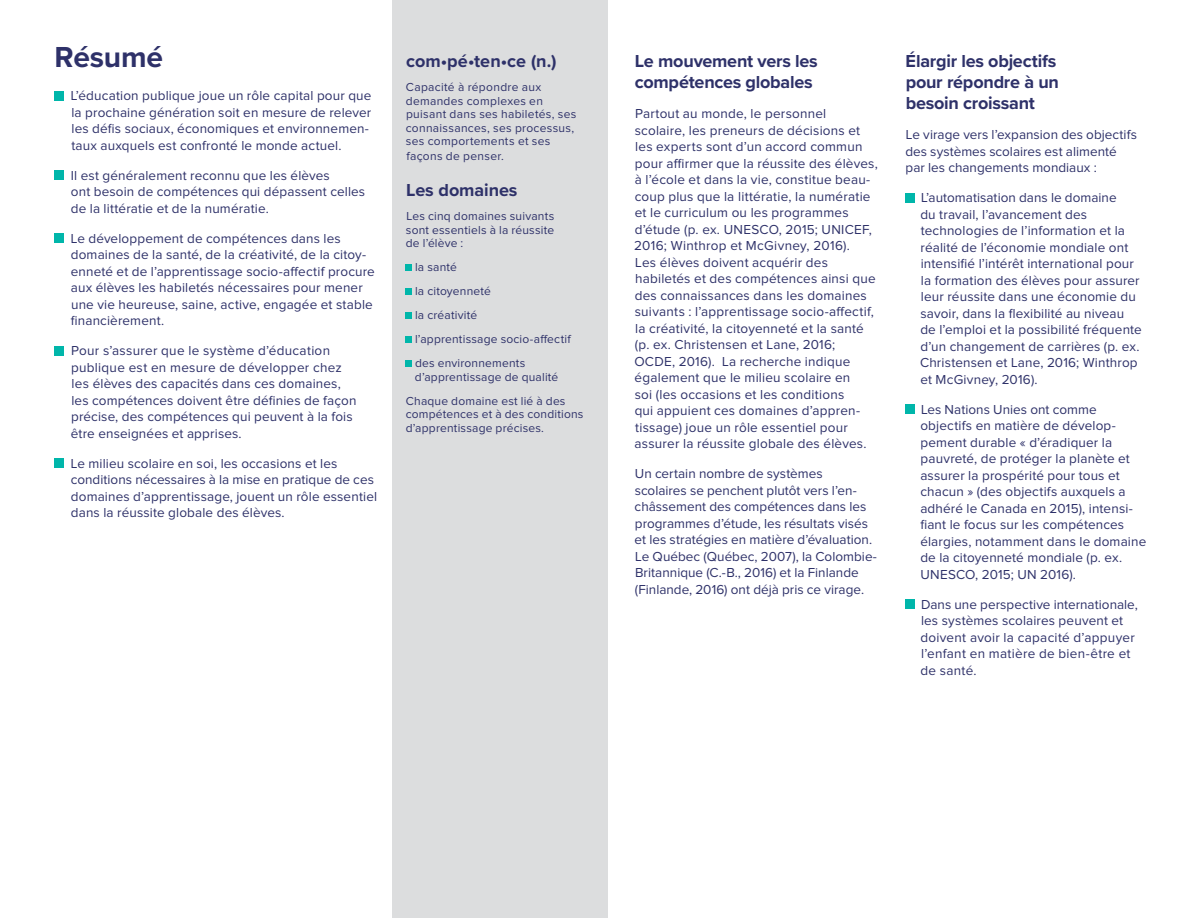
<style>
.page{position:relative;width:1188px;height:918px;background:#fff}
.page>*{position:absolute;margin:0;border:0;box-sizing:border-box;transform-origin:0 0}
.t1{font:700 30px "Proxima Nova";letter-spacing:-.005em;color:#2e3169}
.t2{font:700 18px/21px "Proxima Nova";letter-spacing:-.015em;color:#2e3169}
.t3{font:700 18px "Proxima Nova";letter-spacing:.005em;color:#2e3169}
.t4{font:13.5px/16.5px "Proxima Nova";letter-spacing:.01em;color:#2e3169}
.t5{font:12px/13.5px "Proxima Nova";letter-spacing:.015em;color:#2e3169}
</style>
<div class="page">
<div style="left:392px;top:0;width:216px;height:918px;background:#dcddde"></div>
<svg style="left:406px;top:265px;width:6px;height:6px"></svg>
<svg style="left:406px;top:289px;width:6px;height:6px"></svg>
<svg style="left:406px;top:313px;width:6px;height:6px"></svg>
<svg style="left:406px;top:337px;width:6px;height:6px"></svg>
<svg style="left:406px;top:361px;width:6px;height:6px"></svg>
<div style="left:54px;top:91px;width:10px;height:9px;background:#00b6aa"></div>
<div style="left:54px;top:170px;width:10px;height:10px;background:#00b6aa"></div>
<div style="left:54px;top:233px;width:10px;height:10px;background:#00b6aa"></div>
<div style="left:54px;top:346px;width:10px;height:9px;background:#00b6aa"></div>
<div style="left:54px;top:458px;width:10px;height:10px;background:#00b6aa"></div>
<div style="left:905px;top:193px;width:10px;height:9px;background:#00b6aa"></div>
<div style="left:905px;top:404px;width:10px;height:10px;background:#00b6aa"></div>
<div style="left:905px;top:599px;width:10px;height:10px;background:#00b6aa"></div>
<h1 class="t1" style="left:54px;top:35px;width:110px">Résumé</h1>
<p class="t4" style="left:71px;top:88px;width:302px">L’éducation publique joue un rôle capital pour que la prochaine génération soit en mesure de relever les défis sociaux, économiques et environnemen&shy;taux auxquels est confronté le monde actuel.</p>
<p class="t4" style="left:71px;top:168px;width:296px">Il est généralement reconnu que les élèves<br>ont besoin de compétences qui dépassent celles de la littératie et de la numératie.</p>
<p class="t4" style="left:71px;top:231px;width:306px">Le développement de compétences dans les domaines de la santé, de la créativité, de la citoy&shy;enneté et de l’apprentissage socio-affectif procure aux élèves les habiletés nécessaires pour mener une vie heureuse, saine, active, engagée et stable financièrement.</p>
<p class="t4" style="left:71px;top:343px;width:287px">Pour s’assurer que le système d’éducation publique est en mesure de développer chez les élèves des capacités dans ces domaines, les compétences doivent être définies de façon précise, des compétences qui peuvent à la fois être enseignées et apprises.</p>
<p class="t4" style="left:71px;top:456px;width:308px">Le milieu scolaire en soi, les occasions et les conditions nécessaires à la mise en pratique de ces domaines d’apprentissage, jouent un rôle essentiel dans la réussite globale des élèves.</p>
<h2 class="t3" style="left:406px;top:48px;width:152px">com•pé•ten•ce (n.)</h2>
<p class="t5" style="left:406px;top:81px;width:172px">Capacité à répondre aux demandes complexes en puisant dans ses habiletés, ses connaissances, ses processus, ses comportements et ses</p>
<p class="t5" style="left:406px;top:150px;width:99px">façons de penser.</p>
<h2 class="t2" style="left:406px;top:180px;width:113px">Les domaines</h2>
<p class="t5" style="left:406px;top:210px;width:150px;text-align:justify">Les cinq domaines suivants sont essentiels à la réussite de l’élève :</p>
<p class="t5" style="left:415px;top:256px;width:157px;line-height:24px">la santé<br>la citoyenneté<br>la créativité<br>l’apprentissage socio-affectif des environnements</p>
<p class="t5" style="left:406px;top:365px;width:161px;line-height:24px;text-align:center">d’apprentissage de qualité<br>Chaque domaine est lié à des</p>
<p class="t5" style="left:406px;top:408px;width:179px">compétences et à des conditions d’apprentissage précises.</p>
<h2 class="t2" style="left:635px;top:51px;width:184px">Le mouvement vers les compétences globales</h2>
<p class="t4" style="left:634px;top:106px;width:245px">Partout au monde, le personnel scolaire, les preneurs de décisions et les experts sont d’un accord commun pour affirmer que la réussite des élèves, à l’école et dans la vie, constitue beau&shy;coup plus que la littératie, la numératie et le curriculum ou les programmes d’étude (p. ex. UNESCO, 2015; UNICEF, 2016; Winthrop et McGivney, 2016).<br>Les élèves doivent acquérir des habiletés et des compétences ainsi que des connaissances dans les domaines suivants : l’apprentissage socio-affectif, la créativité, la citoyenneté et la santé (p. ex. Christensen et Lane, 2016; OCDE, 2016). La recherche indique également que le milieu scolaire en<br>soi (les occasions et les conditions<br>qui appuient ces domaines d’appren&shy;tissage) joue un rôle essentiel pour assurer la réussite globale des élèves.</p>
<p class="t4" style="left:635px;top:466px;width:244px">Un certain nombre de systèmes scolaires se penchent plutôt vers l’en&shy;châssement des compétences dans les programmes d’étude, les résultats visés et les stratégies en matière d’évaluation.<br>Le Québec (Québec, 2007), la Colombie-Britannique (C.-B., 2016) et la Finlande (Finlande, 2016) ont déjà pris ce virage.</p>
<h2 class="t2" style="left:906px;top:51px;width:155px">Élargir les objectifs pour répondre à un besoin croissant</h2>
<p class="t4" style="left:905px;top:127px;width:233px">Le virage vers l’expansion des objectifs des systèmes scolaires est alimenté par les changements mondiaux :</p>
<p class="t4" style="left:920px;top:190px;width:223px">L’automatisation dans le domaine<br>du travail, l’avancement des technologies de l’information et la réalité de l’économie mondiale ont intensifié l’intérêt international pour la formation des élèves pour assurer leur réussite dans une économie du savoir, dans la flexibilité au niveau de l’emploi et la possibilité fréquente d’un changement de carrières (p. ex.<br>Christensen et Lane, 2016; Winthrop et McGivney, 2016).</p>
<p class="t4" style="left:920px;top:402px;width:228px">Les Nations Unies ont comme objectifs en matière de dévelop&shy;pement durable « d’éradiquer la pauvreté, de protéger la planète et assurer la prospérité pour tous et chacun » (des objectifs auxquels a adhéré le Canada en 2015), intensi&shy;fiant le focus sur les compétences élargies, notamment dans le domaine de la citoyenneté mondiale (p. ex.<br>UNESCO, 2015; UN 2016).</p>
<p class="t4" style="left:920px;top:597px;width:219px">Dans une perspective internationale, les systèmes scolaires peuvent et doivent avoir la capacité d’appuyer l’enfant en matière de bien-être et de santé.</p>
</div>
